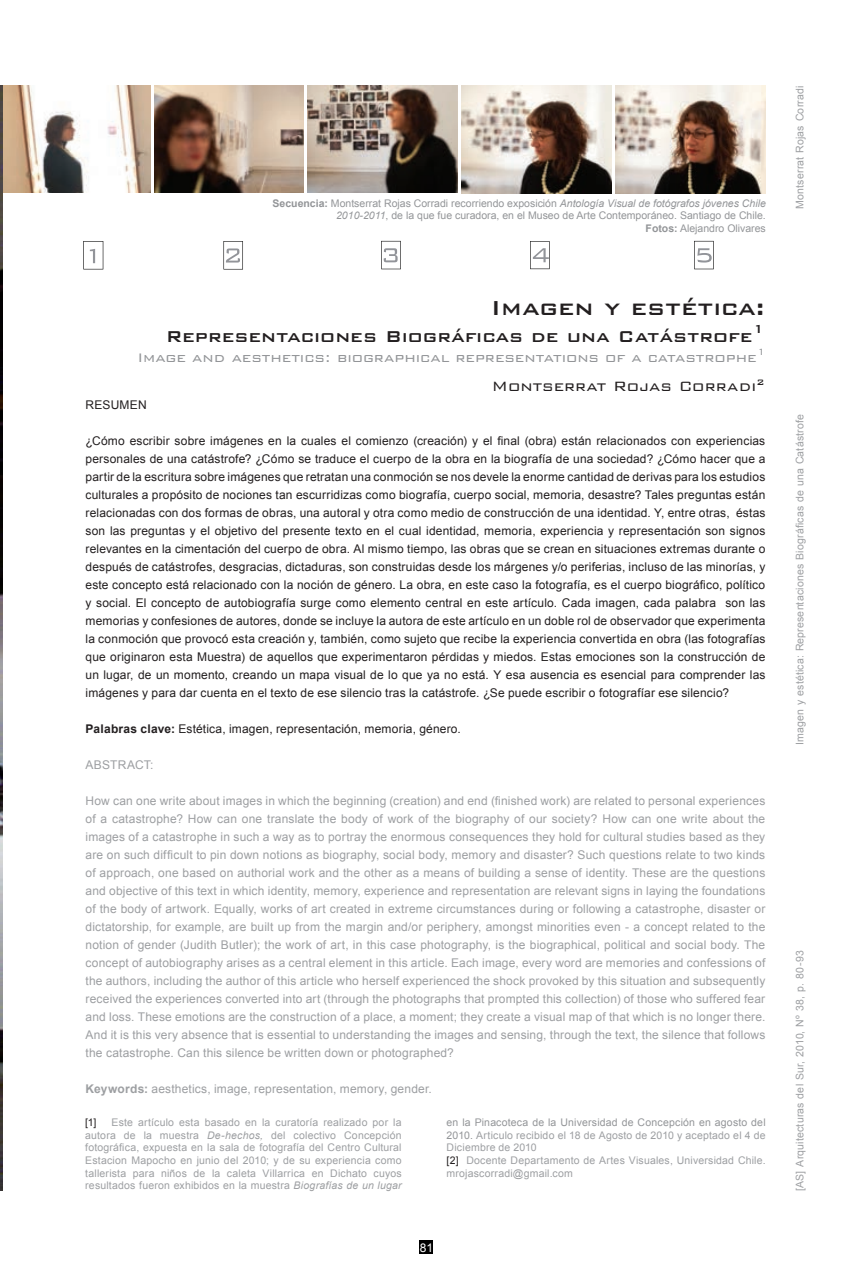
<style>
.page{position:relative;width:851px;height:1276px;background:#fff}
.page>*{position:absolute;margin:0;border:0;box-sizing:border-box;transform-origin:0 0}
.t1{font:500 27px "Bank Gothic BT";color:#231f20}
.t2{font:500 21px "Bank Gothic BT";color:#231f20}
.t3{font:300 18px "Bank Gothic BT";color:#231f20}
.t4{font:300 16.5px "Bank Gothic BT";letter-spacing:-.005em;color:#939598}
.t5{font:12px/18px "Arial";letter-spacing:.015em;color:#231f20;text-align:justify}
.t6{font:12px/18px "Arial";letter-spacing:.015em;color:#9d9fa2;text-align:justify}
.t7{font:12px "Arial";color:#fff}
.t8{font:10.5px/12.6px "Arial";letter-spacing:.02em;color:#9d9fa2;text-align:justify}
.t9{font:10.5px/12.6px "Arial";color:#939598;text-align:right}
.t10{font:10.5px "Arial";color:#231f20}
.s1{font-weight:700}
.s2{font-style:italic}
.s3{color:#939598}
.s4{color:#231f20}
</style>
<div class="page">
<div style="left:419px;top:1240px;width:14px;height:14px;background:#000"></div>
<svg style="left:83px;top:241px;width:20px;height:28px"></svg>
<svg style="left:223px;top:241px;width:20px;height:28px"></svg>
<svg style="left:530px;top:241px;width:19px;height:28px"></svg>
<svg style="left:694px;top:241px;width:19px;height:28px"></svg>
<svg style="left:381px;top:241px;width:20px;height:28px"></svg>
<img style="left:3px;top:85px;width:147px;height:108px">
<img style="left:154px;top:85px;width:149px;height:108px">
<img style="left:307px;top:85px;width:150px;height:108px">
<img style="left:461px;top:86px;width:150px;height:107px">
<img style="left:615px;top:85px;width:150px;height:108px">
<img style="left:0;top:85px;width:3px;height:1106px">
<p class="t9" style="left:272px;top:197px;width:494px"><span class="s1">Secuencia:</span> Montserrat Rojas Corradi recorriendo exposición <span class="s2">Antología Visual de fotógrafos jóvenes Chile<br>2010-2011</span>, de la que fue curadora, en el Museo de Arte Contemporáneo. Santiago de Chile.<br><span class="s1">Fotos:</span> Alejandro Olivares</p>
<h1 class="t1" style="left:491px;top:293px;width:275px">Imagen y estética:</h1>
<h2 class="t2" style="left:166px;top:325px;width:600px">Representaciones Biográficas de una Catástrofe<sup>1</sup></h2>
<h3 class="t3" style="left:491px;top:376px;width:274px">Montserrat Rojas Corradi<sup>2</sup></h3>
<h3 class="t4" style="left:137px;top:349px;width:629px">Image and aesthetics: biographical representations of a catastrophe<sup>1</sup></h3>
<p class="t5" style="left:86px;top:395px;width:63px">RESUMEN</p>
<p class="t5" style="left:86px;top:431px;width:681px">¿Cómo escribir sobre imágenes en la cuales el comienzo (creación) y el final (obra) están relacionados con experiencias personales de una catástrofe? ¿Cómo se traduce el cuerpo de la obra en la biografía de una sociedad? ¿Cómo hacer que a partir de la escritura sobre imágenes que retratan una conmoción se nos devele la enorme cantidad de derivas para los estudios culturales a propósito de nociones tan escurridizas como biografía, cuerpo social, memoria, desastre? Tales preguntas están relacionadas con dos formas de obras, una autoral y otra como medio de construcción de una identidad. Y, entre otras, éstas son las preguntas y el objetivo del presente texto en el cual identidad, memoria, experiencia y representación son signos relevantes en la cimentación del cuerpo de obra. Al mismo tiempo, las obras que se crean en situaciones extremas durante o después de catástrofes, desgracias, dictaduras, son construidas desde los márgenes y/o periferias, incluso de las minorías, y este concepto está relacionado con la noción de género. La obra, en este caso la fotografía, es el cuerpo biográfico, político y social. El concepto de autobiografía surge como elemento central en este artículo. Cada imagen, cada palabra son las memorias y confesiones de autores, donde se incluye la autora de este artículo en un doble rol de observador que experimenta la conmoción que provocó esta creación y, también, como sujeto que recibe la experiencia convertida en obra (las fotografías que originaron esta Muestra) de aquellos que experimentaron pérdidas y miedos. Estas emociones son la construcción de un lugar, de un momento, creando un mapa visual de lo que ya no está. Y esa ausencia es esencial para comprender las imágenes y para dar cuenta en el texto de ese silencio tras la catástrofe. ¿Se puede escribir o fotografíar ese silencio?</p>
<p class="t5" style="left:86px;top:719px;width:377px"><span class="s1">Palabras clave:</span> Estética, imagen, representación, memoria, género.</p>
<p class="t6" style="left:86px;top:755px;width:69px">ABSTRACT:</p>
<p class="t6" style="left:86px;top:791px;width:681px">How can one write about images in which the beginning (creation) and end (finished work) are related to personal experiences of a catastrophe? How can one translate the body of work of the biography of our society? How can one write about the images of a catastrophe in such a way as to portray the enormous consequences they hold for cultural studies based as they are on such difficult to pin down notions as biography, social body, memory and disaster? Such questions relate to two kinds of approach, one based on authorial work and the other as a means of building a sense of identity. These are the questions and objective of this text in which identity, memory, experience and representation are relevant signs in laying the foundations of the body of artwork. Equally, works of art created in extreme circumstances during or following a catastrophe, disaster or dictatorship, for example, are built up from the margin and/or periphery, amongst minorities even - a concept related to the notion of gender (Judith Butler); the work of art, in this case photography, is the biographical, political and social body. The concept of autobiography arises as a central element in this article. Each image, every word are memories and confessions of the authors, including the author of this article who herself experienced the shock provoked by this situation and subsequently received the experiences converted into art (through the photographs that prompted this collection) of those who suffered fear and loss. These emotions are the construction of a place, a moment; they create a visual map of that which is no longer there.<br>And it is this very absence that is essential to understanding the images and sensing, through the text, the silence that follows the catastrophe. Can this silence be written down or photographed?</p>
<p class="t6" style="left:86px;top:1079px;width:347px"><span class="s1">Keywords:</span> aesthetics, image, representation, memory, gender.</p>
<p class="t8" style="left:85px;top:1116px;width:318px;text-indent:26px">Este artículo esta basado en la curatoría realizado por la autora de la muestra <span class="s2">De-hechos,</span> del colectivo Concepción fotográfica, expuesta en la sala de fotografía del Centro Cultural Estacion Mapocho en junio del 2010; y de su experiencia como tallerista para niños de la caleta Villarrica en Dichato cuyos resultados fueron exhibidos en la muestra <span class="s2">Biografías de un lugar</span></p>
<p class="t8" style="left:446px;top:1116px;width:320px;text-align:left"><span class="s3">en la Pinacoteca de la Universidad de Concepción en agosto del 2010.</span> Articulo recibido el 18 de Agosto de 2010 y aceptado el 4 de Diciembre de 2010<br><span class="s4">[2]</span> Docente Departamento de Artes Visuales, Universidad Chile. mrojascorradi@gmail.com</p>
<p class="t10" style="left:85px;top:1115px;width:13px">[1]</p>
<p class="t7" style="left:420px;top:1239px;width:15px">81</p>
<p class="t8" style="left:793px;top:209px;width:125px;rotate:-90deg">Montserrat Rojas Corradi</p>
<p class="t8" style="left:793px;top:745px;width:332px;rotate:-90deg">Imagen y estética: Representaciones Biográficas de una Catástrofe</p>
<p class="t8" style="left:793px;top:1191px;width:242px;rotate:-90deg">[AS] Arquitecturas del Sur, 2010, Nº 38, p. 80-93</p>
</div>
